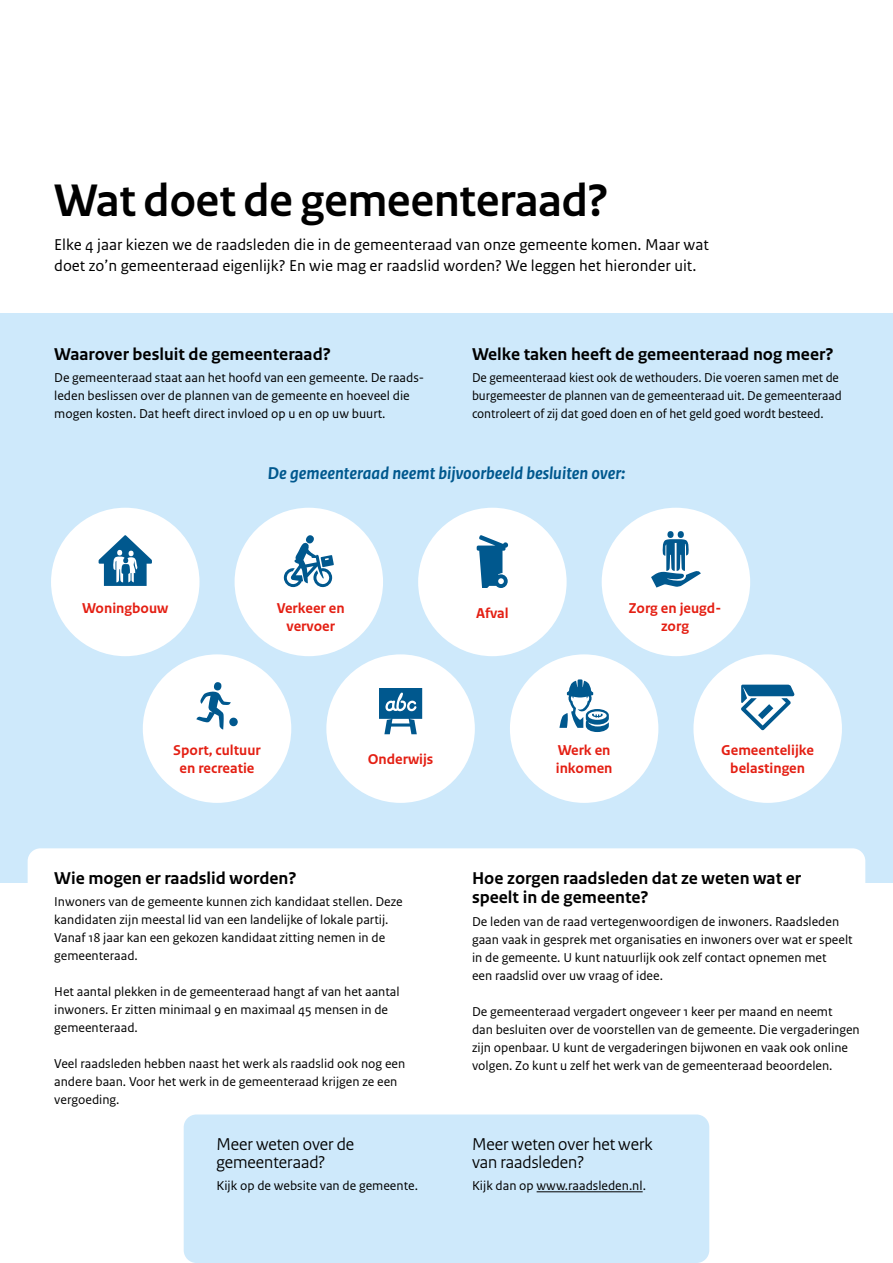
<style>
.page{position:relative;width:893px;height:1263px;background:#fff}
.page>*{position:absolute;margin:0;border:0;box-sizing:border-box;transform-origin:0 0}
.H1_RO_Titel{font:700 48px "Rijksoverheid Sans Heading";color:#000}
.H2_RO_Paragraafkop_S{font:700 18px/19.5px "Rijksoverheid Sans Text";color:#000}
.P_RO_Subtitel{font:18px/18px "Rijksoverheid Sans Heading";color:#000}
.H2_RO_Paragraafkop_S-2{font:italic 700 18px "Rijksoverheid Sans Text";color:#00588e}
.P_RO_inleiding{font:16.5px/21px "Rijksoverheid Sans Text";color:#000}
.H3_RO_Alineakop_Sans{font:700 15px/18px "Rijksoverheid Sans Text";color:#e41f13;text-align:center}
.P_RO_Broodtekst_Sans{font:13.5px/18px "Rijksoverheid Sans Text";color:#000}
</style>
<div class="page">
<div style="left:0;top:313px;width:893px;height:569px;background:#cee9fb"></div>
<div style="left:184px;top:1114px;width:525px;height:149px;background:#cee9fb;border-radius:13px"></div>
<div style="left:28px;top:848px;width:837px;height:149px;background:#fff;border-radius:13px"></div>
<div style="left:51px;top:508px;width:148px;height:148px;background:#fff;border-radius:50%"></div>
<div style="left:235px;top:508px;width:148px;height:148px;background:#fff;border-radius:50%"></div>
<div style="left:418px;top:508px;width:149px;height:148px;background:#fff;border-radius:50%"></div>
<div style="left:602px;top:508px;width:148px;height:148px;background:#fff;border-radius:50%"></div>
<div style="left:143px;top:654px;width:148px;height:149px;background:#fff;border-radius:50%"></div>
<div style="left:326px;top:654px;width:149px;height:149px;background:#fff;border-radius:50%"></div>
<div style="left:510px;top:654px;width:148px;height:149px;background:#fff;border-radius:50%"></div>
<div style="left:693px;top:654px;width:149px;height:149px;background:#fff;border-radius:50%"></div>
<hr style="left:537px;top:1191px;width:106px;height:1px;background:#000">
<svg style="left:99px;top:535px;width:53px;height:51px"></svg>
<svg style="left:477px;top:535px;width:31px;height:53px"></svg>
<div style="left:667px;top:531px;width:7px;height:7px;background:#00588e;border-radius:50%"></div>
<div style="left:678px;top:531px;width:6px;height:7px;background:#00588e;border-radius:50%"></div>
<svg style="left:651px;top:539px;width:50px;height:49px"></svg>
<svg style="left:196px;top:682px;width:35px;height:47px"></svg>
<div style="left:229px;top:718px;width:9px;height:8px;background:#00588e;border-radius:50%"></div>
<svg style="left:379px;top:688px;width:43px;height:46px"></svg>
<svg style="left:741px;top:685px;width:54px;height:45px"></svg>
<svg style="left:284px;top:535px;width:50px;height:52px"></svg>
<svg style="left:559px;top:679px;width:50px;height:53px"></svg>
<h1 class="H1_RO_Titel" style="left:54px;top:173px;width:555px">Wat doet de gemeenteraad?</h1>
<p class="P_RO_inleiding" style="left:54px;top:234px;width:656px">Elke 4 jaar kiezen we de raadsleden die in de gemeenteraad van onze gemeente komen. Maar wat doet zo’n gemeenteraad eigenlijk? En wie mag er raadslid worden? We leggen het hieronder uit.</p>
<h2 class="H2_RO_Paragraafkop_S" style="left:54px;top:345px;width:278px">Waarover besluit de gemeenteraad?</h2>
<p class="P_RO_Broodtekst_Sans" style="left:54px;top:369px;width:371px">De gemeenteraad staat aan het hoofd van een gemeente. De raads&shy;leden beslissen over de plannen van de gemeente en hoeveel die mogen kosten. Dat heeft direct invloed op u en op uw buurt.</p>
<h2 class="H2_RO_Paragraafkop_S" style="left:472px;top:345px;width:363px">Welke taken heeft de gemeenteraad nog meer?</h2>
<p class="P_RO_Broodtekst_Sans" style="left:472px;top:369px;width:371px">De gemeenteraad kiest ook de wethouders. Die voeren samen met de burgemeester de plannen van de gemeenteraad uit. De gemeenteraad controleert of zij dat goed doen en of het geld goed wordt besteed.</p>
<h2 class="H2_RO_Paragraafkop_S-2" style="left:268px;top:463px;width:359px">De gemeenteraad neemt bijvoorbeeld besluiten over:</h2>
<h3 class="H3_RO_Alineakop_Sans" style="left:82px;top:599px;width:88px">Woningbouw</h3>
<h3 class="H3_RO_Alineakop_Sans" style="left:277px;top:599px;width:69px">Verkeer en vervoer</h3>
<h3 class="H3_RO_Alineakop_Sans" style="left:476px;top:605px;width:34px">Afval</h3>
<h3 class="H3_RO_Alineakop_Sans" style="left:629px;top:599px;width:94px">Zorg en jeugd&shy;zorg</h3>
<h3 class="H3_RO_Alineakop_Sans" style="left:173px;top:741px;width:89px">Sport, cultuur en recreatie</h3>
<h3 class="H3_RO_Alineakop_Sans" style="left:368px;top:751px;width:67px">Onderwijs</h3>
<h3 class="H3_RO_Alineakop_Sans" style="left:556px;top:741px;width:58px;text-align:left">Werk en inkomen</h3>
<h3 class="H3_RO_Alineakop_Sans" style="left:721px;top:741px;width:94px">Gemeentelijke belastingen</h3>
<h2 class="H2_RO_Paragraafkop_S" style="left:54px;top:869px;width:244px">Wie mogen er raadslid worden?</h2>
<p class="P_RO_Broodtekst_Sans" style="left:54px;top:893px;width:350px">Inwoners van de gemeente kunnen zich kandidaat stellen. Deze kandidaten zijn meestal lid van een landelijke of lokale partij.</p>
<p class="P_RO_Broodtekst_Sans" style="left:54px;top:929px;width:333px">Vanaf 18 jaar kan een gekozen kandidaat zitting nemen in de gemeenteraad.</p>
<p class="P_RO_Broodtekst_Sans" style="left:54px;top:983px;width:347px">Het aantal plekken in de gemeenteraad hangt af van het aantal inwoners. Er zitten minimaal 9 en maximaal 45 mensen in de gemeenteraad.</p>
<p class="P_RO_Broodtekst_Sans" style="left:54px;top:1055px;width:353px">Veel raadsleden hebben naast het werk als raadslid ook nog een andere baan. Voor het werk in de gemeenteraad krijgen ze een vergoeding.</p>
<p class="P_RO_Subtitel" style="left:216px;top:1135px;width:139px">Meer weten over de gemeenteraad?</p>
<p class="P_RO_Broodtekst_Sans" style="left:216px;top:1177px;width:203px">Kijk op de website van de gemeente.</p>
<h2 class="H2_RO_Paragraafkop_S" style="left:472px;top:869px;width:331px">Hoe zorgen raadsleden dat ze weten wat er speelt in de gemeente?</h2>
<p class="P_RO_Broodtekst_Sans" style="left:472px;top:912px;width:382px">De leden van de raad vertegenwoordigen de inwoners. Raadsleden gaan vaak in gesprek met organisaties en inwoners over wat er speelt in de gemeente. U kunt natuurlijk ook zelf contact opnemen met<br>een raadslid over uw vraag of idee.</p>
<p class="P_RO_Broodtekst_Sans" style="left:472px;top:1002px;width:389px">De gemeenteraad vergadert ongeveer 1 keer per maand en neemt<br>dan besluiten over de voorstellen van de gemeente. Die vergaderingen zijn openbaar. U kunt de vergaderingen bijwonen en vaak ook online volgen. Zo kunt u zelf het werk van de gemeenteraad beoordelen.</p>
<p class="P_RO_Subtitel" style="left:472px;top:1135px;width:182px">Meer weten over het werk van raadsleden?</p>
<p class="P_RO_Broodtekst_Sans" style="left:472px;top:1177px;width:175px">Kijk dan op www.raadsleden.nl.</p>
</div>
